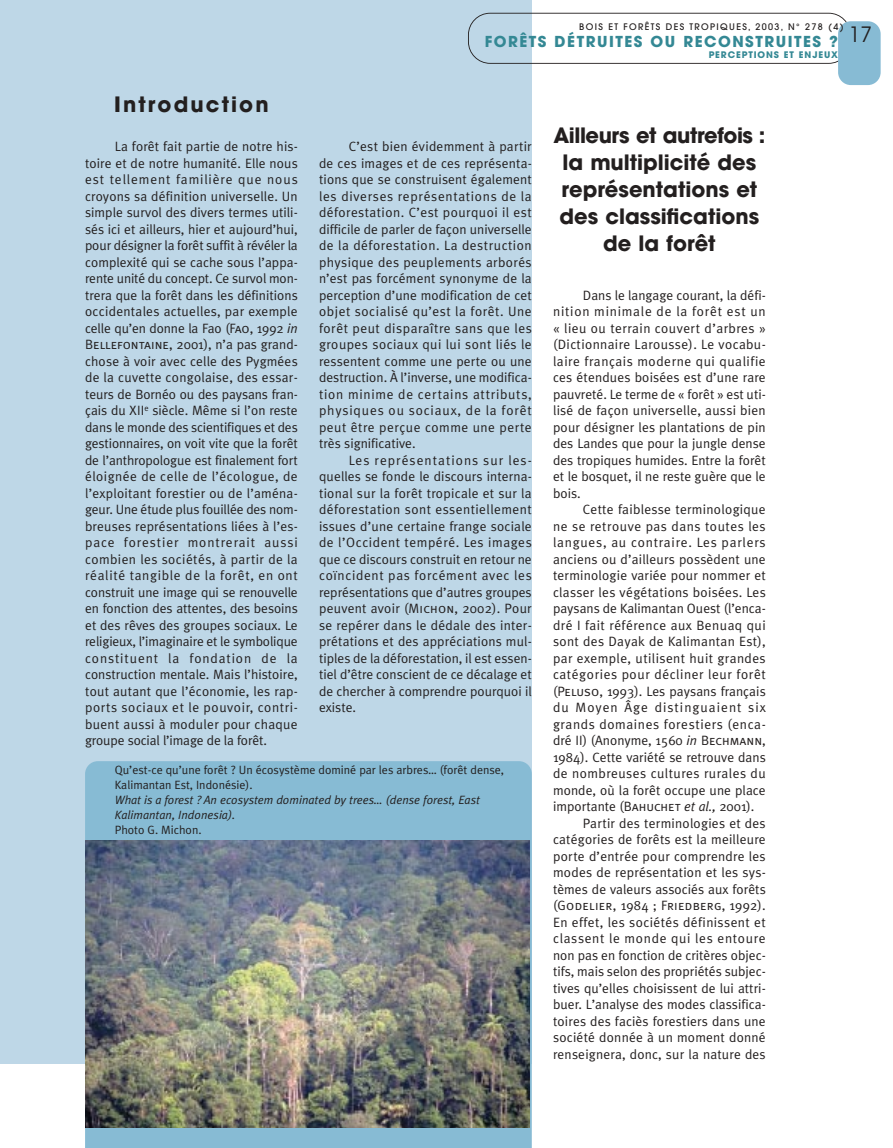
<style>
.page{position:relative;width:893px;height:1148px;background:#fff}
.page>*{position:absolute;margin:0;border:0;box-sizing:border-box;transform-origin:0 0}
.t1{font:700 21px/27px "Avant Garde";color:#231f1f;text-align:center}
.t2{font:700 21px "Avant Garde";letter-spacing:.1em;color:#231f1f}
.t3{font:700 15px "Avant Garde";letter-spacing:.1em;color:#348894}
.t4{font:13.5px/16.5px "Meta Plus Normal";letter-spacing:.015em;color:#231f1f;text-align:justify}
.t5{font:13.5px "Meta Plus Normal";letter-spacing:.04em;color:#231f1f}
.t6{font:13.5px "Meta Plus Normal";letter-spacing:.035em;color:#231f1f}
.t7{font:13.5px "Meta Plus Normal Caps";letter-spacing:.015em;color:#231f1f}
.t8{font:13.5px "Meta Plus Normal";letter-spacing:.055em;color:#231f1f}
.t9{font:13.5px "Meta Plus Normal";letter-spacing:.045em;color:#231f1f}
.t10{font:13.5px "Meta Plus Normal";letter-spacing:.075em;color:#231f1f}
.t11{font:12px/15px "Meta Plus Normal";color:#231f1f}
.t12{font:italic 12px/15px "Meta Plus Normal";color:#231f1f}
.t13{font:500 9px "Avant Garde";letter-spacing:.15em;color:#231f1f}
.t14{font:700 9px "Avant Garde";letter-spacing:.1em;color:#348894}
.s1{font-family:"Meta Plus Normal Caps"}
.s2{font-style:italic}
.s3{font-family:"Meta Plus Normal"}
</style>
<div class="page">
<div style="left:0;top:0;width:531px;height:1063px;background:#bed7e7"></div>
<svg style="left:468px;top:13px;width:379px;height:51px"></svg>
<div style="left:838px;top:21px;width:42px;height:64px;background:#87bbd4;border-radius:13px"></div>
<div style="left:85px;top:761px;width:446px;height:386px;background:#87bbd4"></div>
<img style="left:85px;top:840px;width:444px;height:287px">
<h1 class="t2" style="left:114px;top:97px;width:156px">Introduction</h1>
<p class="t13" style="left:579px;top:23px;width:266px">BOIS ET FORÊTS DES TROPIQUES, 2003, N° 278 (4)</p>
<p class="t3" style="left:485px;top:36px;width:389px">FORÊTS DÉTRUITES OU RECONSTRUITES ? <sup>17</sup></p>
<p class="t14" style="left:708px;top:51px;width:131px">PERCEPTIONS ET ENJEUX</p>
<p class="t4" style="left:85px;top:139px;width:214px;text-indent:30px">La forêt fait partie de notre his&shy;toire et de notre humanité. Elle nous est tellement familière que nous croyons sa définition universelle. Un simple survol des divers termes utili&shy;sés ici et ailleurs, hier et aujourd’hui, pour désigner la forêt suffit à révéler la complexité qui se cache sous l’appa&shy;rente unité du concept. Ce survol mon&shy;trera que la forêt dans les définitions occidentales actuelles, par exemple celle qu’en donne la Fao (<span class="s1">Fao</span>, 1992 <span class="s2">in </span><span class="s1">Bellefontaine,</span> 2001), n’a pas grand&shy;chose à voir avec celle des Pygmées de la cuvette congolaise, des essar&shy;teurs de Bornéo ou des paysans fran&shy;çais du XII<sup>e</sup> siècle. Même si l’on reste dans le monde des scientifiques et des gestionnaires, on voit vite que la forêt de l’anthropologue est finalement fort éloignée de celle de l’écologue, de l’exploitant forestier ou de l’aména&shy;geur. Une étude plus fouillée des nom&shy;breuses représentations liées à l’es&shy;pace forestier montrerait aussi combien les sociétés, à partir de la réalité tangible de la forêt, en ont construit une image qui se renouvelle en fonction des attentes, des besoins et des rêves des groupes sociaux. Le religieux, l’imaginaire et le symbolique constituent la fondation de la construction mentale. Mais l’histoire, tout autant que l’économie, les rap&shy;ports sociaux et le pouvoir, contri&shy;buent aussi à moduler pour chaque groupe social l’image de la forêt.</p>
<p class="t4" style="left:319px;top:139px;width:214px;text-indent:30px">C’est bien évidemment à partir de ces images et de ces représenta&shy;tions que se construisent également les diverses représentations de la déforestation. C’est pourquoi il est difficile de parler de façon universelle de la déforestation. La destruction physique des peuplements arborés n’est pas forcément synonyme de la perception d’une modification de cet objet socialisé qu’est la forêt. Une forêt peut disparaître sans que les groupes sociaux qui lui sont liés le ressentent comme une perte ou une destruction. À l’inverse, une modifica&shy;tion minime de certains attributs, physiques ou sociaux, de la forêt peut être perçue comme une perte très significative.</p>
<p class="t4" style="left:319px;top:453px;width:214px;text-indent:30px">Les représentations sur les&shy;quelles se fonde le discours interna&shy;tional sur la forêt tropicale et sur la déforestation sont essentiellement issues d’une certaine frange sociale de l’Occident tempéré. Les images que ce discours construit en retour ne coïncident pas forcément avec les représentations que d’autres groupes peuvent avoir (<span class="s1">Michon</span>, 2002). Pour se repérer dans le dédale des inter&shy;prétations et des appréciations mul&shy;tiples de la déforestation, il est essen&shy;tiel d’être conscient de ce décalage et de chercher à comprendre pourquoi il existe.</p>
<p class="t11" style="left:115px;top:763px;width:391px">Qu’est-ce qu’une forêt ? Un écosystème dominé par les arbres… (forêt dense,<br>Kalimantan Est, Indonésie).</p>
<p class="t12" style="left:115px;top:793px;width:366px">What is a forest ? An ecosystem dominated by trees… (dense forest, East<br>Kalimantan, Indonesia).</p>
<p class="t11" style="left:115px;top:823px;width:88px">Photo G. Michon.</p>
<h1 class="t1" style="left:553px;top:124px;width:214px">Ailleurs et autrefois : la multiplicité des représentations et des classifications de la forêt</h1>
<p class="t4" style="left:553px;top:288px;width:214px;text-indent:30px">Dans le langage courant, la défi&shy;nition minimale de la forêt est un « lieu ou terrain couvert d’arbres » (Dictionnaire Larousse). Le vocabu&shy;laire français moderne qui qualifie ces étendues boisées est d’une rare pauvreté. Le terme de « forêt » est uti&shy;lisé de façon universelle, aussi bien pour désigner les plantations de pin des Landes que pour la jungle dense des tropiques humides. Entre la forêt et le bosquet, il ne reste guère que le bois.</p>
<p class="t4" style="left:583px;top:502px;width:184px">Cette faiblesse terminologique</p>
<p class="t5" style="left:553px;top:521px;width:214px">ne se retrouve pas dans toutes les</p>
<p class="t8" style="left:553px;top:538px;width:214px">langues, au contraire. Les parlers</p>
<p class="t4" style="left:553px;top:552px;width:214px">anciens ou d’ailleurs possèdent une</p>
<p class="t4" style="left:553px;top:568px;width:214px">terminologie variée pour nommer et</p>
<p class="t4" style="left:553px;top:585px;width:214px">classer les végétations boisées. Les</p>
<p class="t4" style="left:553px;top:601px;width:214px">paysans de Kalimantan Ouest (l’enca-</p>
<p class="t6" style="left:553px;top:620px;width:214px">dré I fait référence aux Benuaq qui</p>
<p class="t4" style="left:553px;top:634px;width:214px">sont des Dayak de Kalimantan Est),</p>
<p class="t4" style="left:553px;top:651px;width:214px">par exemple, utilisent huit grandes</p>
<p class="t5" style="left:553px;top:670px;width:214px">catégories pour décliner leur forêt</p>
<p class="t4" style="left:553px;top:684px;width:214px">(<span class="s1">Peluso</span>, 1993). Les paysans français</p>
<p class="t10" style="left:553px;top:703px;width:214px">du Moyen Âge distinguaient six</p>
<p class="t9" style="left:553px;top:719px;width:214px">grands domaines forestiers (enca-</p>
<p class="t4" style="left:553px;top:733px;width:214px">dré II) (Anonyme, 1560 <span class="s2">in</span> <span class="s1">Bechmann</span>,</p>
<p class="t4" style="left:553px;top:750px;width:214px">1984). Cette variété se retrouve dans</p>
<p class="t6" style="left:553px;top:769px;width:214px">de nombreuses cultures rurales du</p>
<p class="t4" style="left:553px;top:783px;width:214px">monde, où la forêt occupe une place</p>
<p class="t4" style="left:553px;top:799px;width:203px">importante (<span class="s1">Bahuchet</span> <span class="s2">et al.,</span> 2001).</p>
<p class="t4" style="left:583px;top:816px;width:184px">Partir des terminologies et des</p>
<p class="t4" style="left:553px;top:832px;width:214px">catégories de forêts est la meilleure</p>
<p class="t4" style="left:553px;top:849px;width:214px">porte d’entrée pour comprendre les</p>
<p class="t4" style="left:553px;top:865px;width:214px">modes de représentation et les sys-</p>
<p class="t4" style="left:553px;top:882px;width:214px">tèmes de valeurs associés aux forêts</p>
<p class="t7" style="left:553px;top:897px;width:214px"><span class="s3">(</span>Godelier<span class="s3">, 1984 ;</span> Friedberg<span class="s3">, 1992).</span></p>
<p class="t4" style="left:553px;top:915px;width:214px">En effet, les sociétés définissent et classent le monde qui les entoure non pas en fonction de critères objec&shy;tifs, mais selon des propriétés subjec&shy;tives qu’elles choisissent de lui attri&shy;buer. L’analyse des modes classifica&shy;toires des faciès forestiers dans une société donnée à un moment donné renseignera, donc, sur la nature des</p>
</div>
